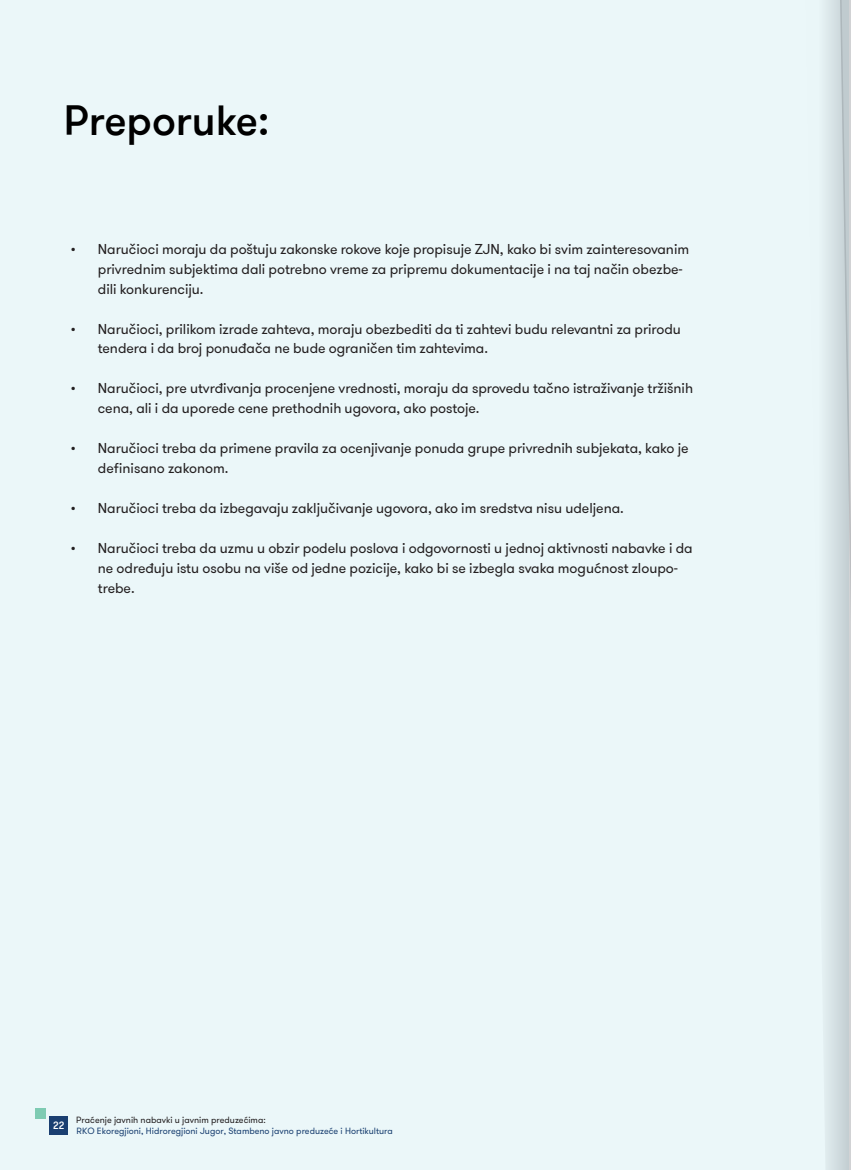
<style>
.page{position:relative;width:851px;height:1170px;background:#fff}
.page>*{position:absolute;margin:0;border:0;box-sizing:border-box;transform-origin:0 0}
.t1{font:500 42px "GT Walsheim Pro";color:#000}
.t2{font:14.25px/20px "GT Walsheim Pro";letter-spacing:-.005em;color:#231f20}
.t3{font:500 10.5px "GT Walsheim Pro";color:#fff}
.t4{font:9px "GT Walsheim Pro";color:#1a4071}
.t5{font:9px "GT Walsheim Pro";color:#231f20}
</style>
<div class="page">
<div style="left:0;top:0;width:848px;height:1169px;background:#ebf7f9"></div>
<div style="left:50px;top:1116px;width:18px;height:18px;background:#1a3f71"></div>
<div style="left:36px;top:1107px;width:10px;height:11px;background:#7ecbb3"></div>
<div style="left:825px;top:0;width:13px;height:1169px;background:#d9e4e7"></div>
<svg style="left:838px;top:0;width:12px;height:1169px;background:#c7d2d6"></svg>
<h1 class="t1" style="left:64px;top:94px;width:207px">Preporuke:</h1>
<p class="t2" style="left:98px;top:239px;width:592px;text-indent:-27px">• Naručioci moraju da poštuju zakonske rokove koje propisuje ZJN, kako bi svim zainteresovanim privrednim subjektima dali potrebno vreme za pripremu dokumentacije i na taj način obezbe&shy;dili konkurenciju.</p>
<p class="t2" style="left:98px;top:319px;width:584px;text-indent:-27px">• Naručioci, prilikom izrade zahteva, moraju obezbediti da ti zahtevi budu relevantni za prirodu tendera i da broj ponuđača ne bude ograničen tim zahtevima.</p>
<p class="t2" style="left:98px;top:379px;width:596px;text-indent:-27px">• Naručioci, pre utvrđivanja procenjene vrednosti, moraju da sprovedu tačno istraživanje tržišnih cena, ali i da uporede cene prethodnih ugovora, ako postoje.</p>
<p class="t2" style="left:98px;top:438px;width:592px;text-indent:-27px">• Naručioci treba da primene pravila za ocenjivanje ponuda grupe privrednih subjekata, kako je definisano zakonom.</p>
<p class="t2" style="left:71px;top:498px;width:554px">• Naručioci treba da izbegavaju zaključivanje ugovora, ako im sredstva nisu udeljena.</p>
<p class="t2" style="left:98px;top:538px;width:596px;text-indent:-27px">• Naručioci treba da uzmu u obzir podelu poslova i odgovornosti u jednoj aktivnosti nabavke i da ne određuju istu osobu na više od jedne pozicije, kako bi se izbegla svaka mogućnost zloupo&shy;trebe.</p>
<p class="t3" style="left:53px;top:1118px;width:13px">22</p>
<p class="t5" style="left:76px;top:1114px;width:191px">Praćenje javnih nabavki u javnim preduzećima:</p>
<p class="t4" style="left:77px;top:1125px;width:318px">RKO Ekoregjioni, Hidroregjioni Jugor, Stambeno javno preduzeće i Hortikultura</p>
</div>
